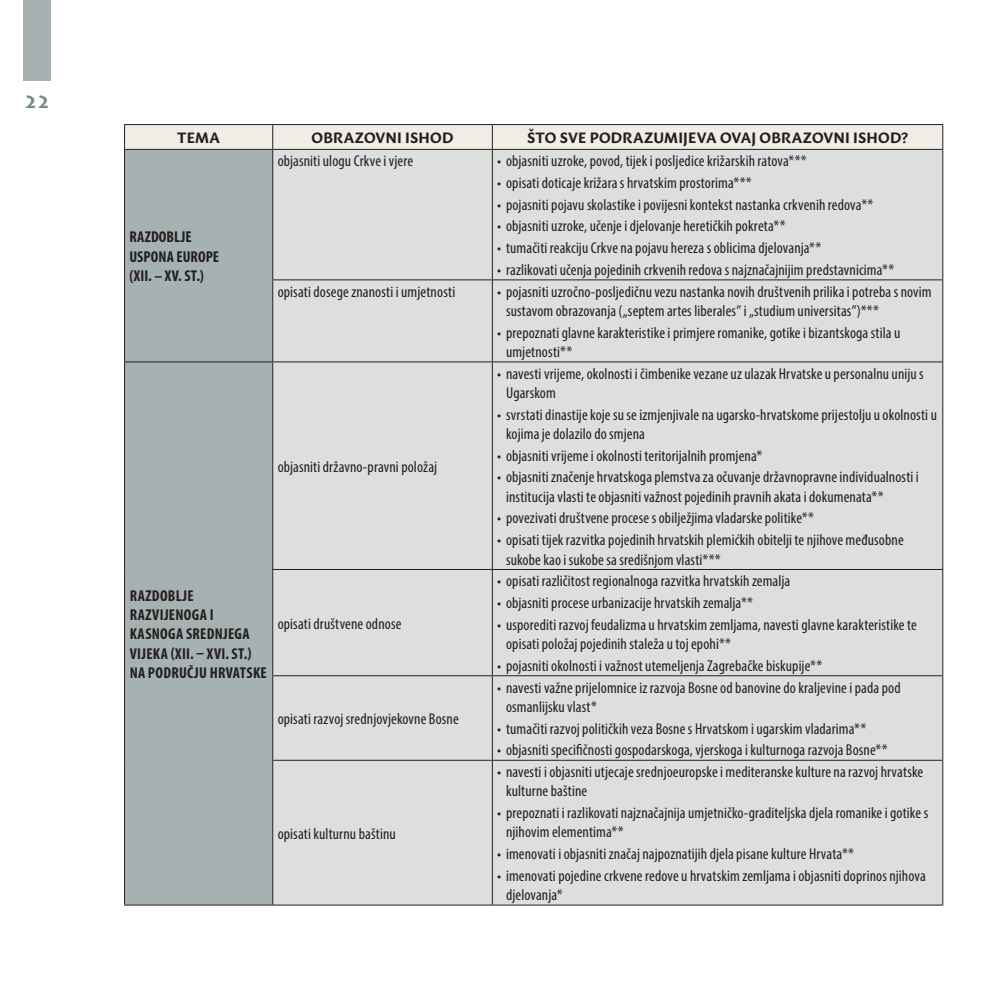
<style>
.page{position:relative;width:993px;height:993px;background:#fff}
.page>*{position:absolute;margin:0;border:0;box-sizing:border-box;transform-origin:0 0}
.t1{font:700 17.5px "Lithos Pro";color:#768a8b}
.t2{font:condensed 15.75px/19.2px "Myriad Pro";letter-spacing:.005em;color:#231f20}
.t3{font:700 condensed 15.75px/19.2px "Myriad Pro";letter-spacing:.02em;color:#231f20}
.t4{font:700 14.88px "Sharik Sans";letter-spacing:.015em;color:#231f20}
</style>
<div class="page">
<div style="left:24px;top:0;width:27px;height:81px;background:#a6b1b1"></div>
<div style="left:125px;top:150px;width:147px;height:754px;background:#a6b1b1"></div>
<div style="left:273px;top:150px;width:669px;height:754px;background:#dddfdf"></div>
<hr style="left:124px;top:149px;width:149px;height:1px;background:#231f20">
<hr style="left:124px;top:150px;width:1px;height:130px;background:#231f20">
<hr style="left:124px;top:280px;width:1px;height:81px;background:#231f20">
<hr style="left:124px;top:361px;width:149px;height:1px;background:#231f20">
<hr style="left:124px;top:362px;width:1px;height:207px;background:#231f20">
<hr style="left:124px;top:569px;width:1px;height:106px;background:#231f20">
<hr style="left:124px;top:675px;width:1px;height:85px;background:#231f20">
<hr style="left:124px;top:760px;width:1px;height:144px;background:#231f20">
<hr style="left:124px;top:904px;width:149px;height:1px;background:#231f20">
<hr style="left:273px;top:149px;width:219px;height:1px;background:#231f20">
<hr style="left:272px;top:150px;width:1px;height:129px;background:#231f20">
<hr style="left:492px;top:149px;width:450px;height:1px;background:#231f20">
<hr style="left:491px;top:150px;width:1px;height:129px;background:#231f20">
<hr style="left:942px;top:150px;width:1px;height:129px;background:#231f20">
<hr style="left:272px;top:279px;width:220px;height:1px;background:#231f20">
<hr style="left:272px;top:280px;width:1px;height:81px;background:#231f20">
<hr style="left:492px;top:279px;width:450px;height:1px;background:#231f20">
<hr style="left:491px;top:280px;width:1px;height:81px;background:#231f20">
<hr style="left:942px;top:280px;width:1px;height:81px;background:#231f20">
<hr style="left:273px;top:361px;width:219px;height:1px;background:#231f20">
<hr style="left:272px;top:362px;width:1px;height:207px;background:#231f20">
<hr style="left:492px;top:361px;width:450px;height:1px;background:#231f20">
<hr style="left:491px;top:362px;width:1px;height:207px;background:#231f20">
<hr style="left:942px;top:362px;width:1px;height:207px;background:#231f20">
<hr style="left:272px;top:569px;width:220px;height:1px;background:#231f20">
<hr style="left:272px;top:569px;width:1px;height:106px;background:#231f20">
<hr style="left:492px;top:569px;width:450px;height:1px;background:#231f20">
<hr style="left:491px;top:569px;width:1px;height:106px;background:#231f20">
<hr style="left:942px;top:569px;width:1px;height:106px;background:#231f20">
<hr style="left:272px;top:675px;width:220px;height:1px;background:#231f20">
<hr style="left:272px;top:676px;width:1px;height:83px;background:#231f20">
<hr style="left:492px;top:675px;width:450px;height:1px;background:#231f20">
<hr style="left:491px;top:676px;width:1px;height:83px;background:#231f20">
<hr style="left:942px;top:676px;width:1px;height:83px;background:#231f20">
<hr style="left:272px;top:760px;width:1px;height:144px;background:#231f20">
<hr style="left:491px;top:760px;width:1px;height:144px;background:#231f20">
<hr style="left:942px;top:760px;width:1px;height:144px;background:#231f20">
<svg style="left:124px;top:124px;width:819px;height:25px;background:#e7e1dc"></svg>
<hr style="left:272px;top:759px;width:220px;height:1px;background:#231f20">
<hr style="left:492px;top:759px;width:450px;height:1px;background:#231f20">
<hr style="left:273px;top:904px;width:219px;height:1px;background:#231f20">
<hr style="left:492px;top:904px;width:450px;height:1px;background:#231f20">
<p class="t1" style="left:24px;top:92px;width:27px">22</p>
<p class="t4" style="left:177px;top:127px;width:44px">TEMA</p>
<p class="t4" style="left:311px;top:127px;width:143px">OBRAZOVNI ISHOD</p>
<p class="t4" style="left:527px;top:127px;width:382px">ŠTO SVE PODRAZUMIJEVA OVAJ OBRAZOVNI ISHOD?</p>
<p class="t3" style="left:129px;top:227px;width:91px">RAZDOBLJE<br>USPONA EUROPE (XII. – XV. ST.)</p>
<p class="t3" style="left:130px;top:585px;width:139px">RAZDOBLJE<br>RAZVIJENOGA I<br>KASNOGA SREDNJEGA<br>VIJEKA (XII. – XVI. ST.)<br>NA PODRUČJU HRVATSKE</p>
<p class="t2" style="left:277px;top:151px;width:137px">objasniti ulogu Crkve i vjere</p>
<p class="t2" style="left:497px;top:151px;width:311px">• objasniti uzroke, povod, tijek i posljedice križarskih ratova***</p>
<p class="t2" style="left:497px;top:173px;width:256px">• opisati doticaje križara s hrvatskim prostorima***</p>
<p class="t2" style="left:497px;top:194px;width:377px">• pojasniti pojavu skolastike i povijesni kontekst nastanka crkvenih redova**</p>
<p class="t2" style="left:497px;top:216px;width:290px">• objasniti uzroke, učenje i djelovanje heretičkih pokreta**</p>
<p class="t2" style="left:497px;top:238px;width:325px">• tumačiti reakciju Crkve na pojavu hereza s oblicima djelovanja**</p>
<p class="t2" style="left:497px;top:260px;width:398px">• razlikovati učenja pojedinih crkvenih redova s najznačajnijim predstavnicima**</p>
<p class="t2" style="left:277px;top:281px;width:179px">opisati dosege znanosti i umjetnosti</p>
<p class="t2" style="left:506px;top:281px;width:427px;text-indent:-9px">• pojasniti uzročno-posljedičnu vezu nastanka novih društvenih prilika i potreba s novim sustavom obrazovanja („septem artes liberales” i „studium universitas”)***</p>
<p class="t2" style="left:506px;top:322px;width:395px;text-indent:-9px">• prepoznati glavne karakteristike i primjere romanike, gotike i bizantskoga stila u umjetnosti**</p>
<p class="t2" style="left:277px;top:456px;width:161px">objasniti državno-pravni položaj</p>
<p class="t2" style="left:277px;top:613px;width:125px">opisati društvene odnose</p>
<p class="t2" style="left:277px;top:708px;width:182px">opisati razvoj srednjovjekovne Bosne</p>
<p class="t2" style="left:277px;top:823px;width:119px">opisati kulturnu baštinu</p>
<p class="t2" style="left:506px;top:363px;width:419px;text-indent:-9px">• navesti vrijeme, okolnosti i čimbenike vezane uz ulazak Hrvatske u personalnu uniju s<br>Ugarskom</p>
<p class="t2" style="left:506px;top:404px;width:432px;text-indent:-9px">• svrstati dinastije koje su se izmjenjivale na ugarsko-hrvatskome prijestolju u okolnosti u kojima je dolazilo do smjena</p>
<p class="t2" style="left:497px;top:445px;width:266px">• objasniti vrijeme i okolnosti teritorijalnih promjena*</p>
<p class="t2" style="left:506px;top:467px;width:414px;text-indent:-9px">• objasniti značenje hrvatskoga plemstva za očuvanje državnopravne individualnosti i institucija vlasti te objasniti važnost pojedinih pravnih akata i dokumenata**</p>
<p class="t2" style="left:497px;top:508px;width:318px">• povezivati društvene procese s obilježjima vladarske politike**</p>
<p class="t2" style="left:506px;top:530px;width:399px;text-indent:-9px">• opisati tijek razvitka pojedinih hrvatskih plemićkih obitelji te njihove međusobne sukobe kao i sukobe sa središnjom vlasti***</p>
<p class="t2" style="left:497px;top:571px;width:294px">• opisati različitost regionalnoga razvitka hrvatskih zemalja</p>
<p class="t2" style="left:497px;top:592px;width:257px">• objasniti procese urbanizacije hrvatskih zemalja**</p>
<p class="t2" style="left:506px;top:614px;width:412px;text-indent:-9px">• usporediti razvoj feudalizma u hrvatskim zemljama, navesti glavne karakteristike te opisati položaj pojedinih staleža u toj epohi**</p>
<p class="t2" style="left:497px;top:655px;width:326px">• pojasniti okolnosti i važnost utemeljenja Zagrebačke biskupije**</p>
<p class="t2" style="left:506px;top:677px;width:396px;text-indent:-9px">• navesti važne prijelomnice iz razvoja Bosne od banovine do kraljevine i pada pod osmanlijsku vlast*</p>
<p class="t2" style="left:497px;top:718px;width:370px">• tumačiti razvoj političkih veza Bosne s Hrvatskom i ugarskim vladarima**</p>
<p class="t2" style="left:497px;top:740px;width:391px">• objasniti specifičnosti gospodarskoga, vjerskoga i kulturnoga razvoja Bosne**</p>
<p class="t2" style="left:506px;top:761px;width:418px;text-indent:-9px">• navesti i objasniti utjecaje srednjoeuropske i mediteranske kulture na razvoj hrvatske kulturne baštine</p>
<p class="t2" style="left:506px;top:802px;width:423px;text-indent:-9px">• prepoznati i razlikovati najznačajnija umjetničko-graditeljska djela romanike i gotike s njihovim elementima**</p>
<p class="t2" style="left:497px;top:843px;width:358px">• imenovati i objasniti značaj najpoznatijih djela pisane kulture Hrvata**</p>
<p class="t2" style="left:506px;top:865px;width:421px;text-indent:-9px">• imenovati pojedine crkvene redove u hrvatskim zemljama i objasniti doprinos njihova djelovanja*</p>
</div>
